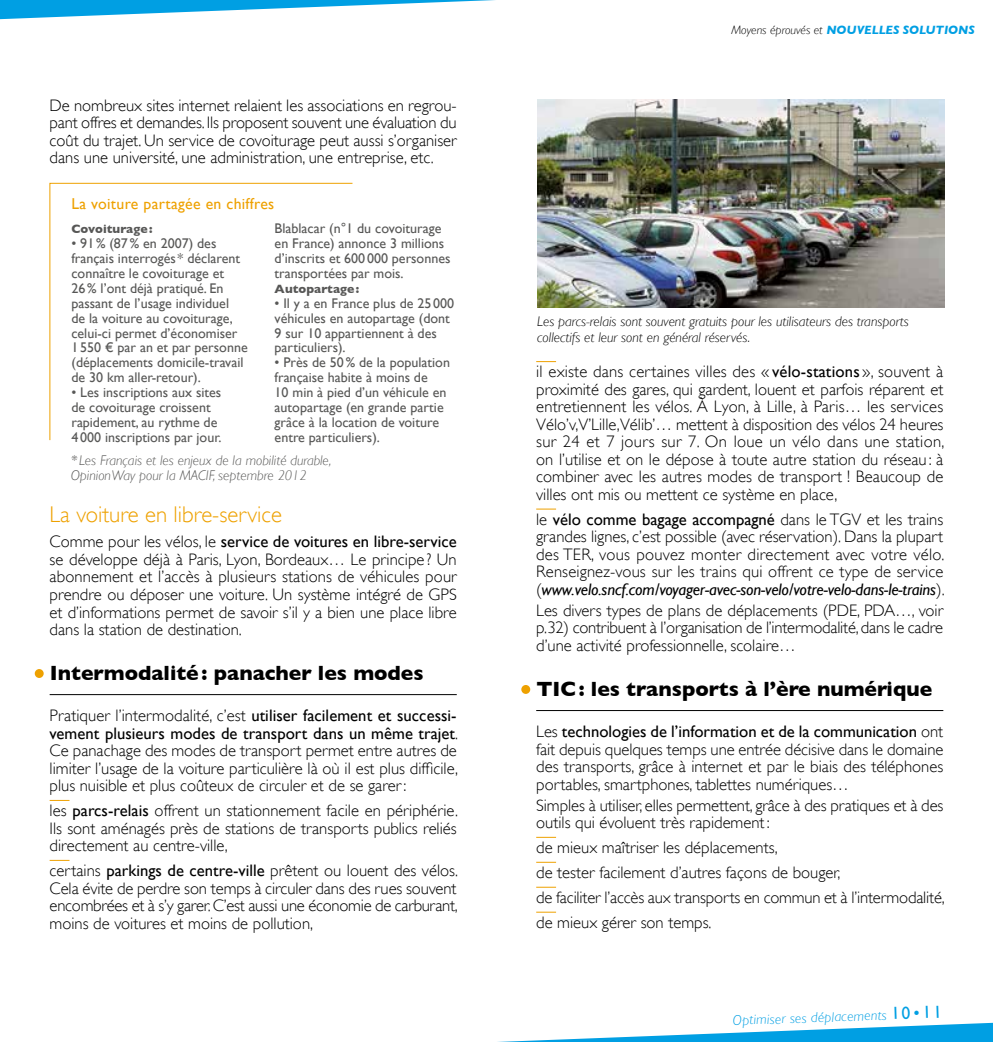
<style>
.page{position:relative;width:993px;height:1042px;background:#fff}
.page>*{position:absolute;margin:0;border:0;box-sizing:border-box;transform-origin:0 0}
.t1{font:300 22.75px "Gill Sans";color:#eea100}
.t2{font:700 21px "Gill Sans";color:#000}
.t3{font:300 16.62px/17.5px "Gill Sans";color:#000;text-align:justify}
.t4{font:15.75px "Gill Sans";letter-spacing:.02em;color:#eea100}
.t5{font:14px/14.9px "Gill Sans";color:#575756}
.t6{font:italic 300 14px/15.8px "Gill Sans";color:#000}
.t7{font:italic 300 14px/14.9px "Gill Sans";color:#575756}
.t8{font:italic 300 14px "Gill Sans";color:#009fe3}
.t9{font:italic 700 12.25px "Gill Sans";color:#009fe3}
.t10{font:700 12.25px "Gill Sans";color:#575756}
.s1{font-weight:400}
.s2{font-weight:300;color:#000}
.s3{font-weight:400;font-style:italic}
.s4{font-weight:400;font-style:normal;font-size:17.5px}
.s5{font-style:normal;font-size:17.5px}
</style>
<div class="page">
<svg style="left:0;top:0;width:495px;height:20px"></svg>
<svg style="left:497px;top:1022px;width:495px;height:20px"></svg>
<hr style="left:50px;top:694px;width:406px;height:1px;background:#000">
<svg style="left:50px;top:800px;width:19px;height:1px"></svg>
<svg style="left:50px;top:860px;width:19px;height:1px"></svg>
<div style="left:35px;top:669px;width:9px;height:9px;background:#eea100;border-radius:50%"></div>
<svg style="left:536px;top:361px;width:20px;height:1px"></svg>
<svg style="left:536px;top:509px;width:20px;height:1px"></svg>
<hr style="left:536px;top:710px;width:407px;height:1px;background:#000">
<svg style="left:536px;top:837px;width:20px;height:1px"></svg>
<svg style="left:536px;top:862px;width:20px;height:1px"></svg>
<svg style="left:536px;top:887px;width:20px;height:1px"></svg>
<svg style="left:536px;top:912px;width:20px;height:1px"></svg>
<div style="left:521px;top:685px;width:9px;height:9px;background:#eea100;border-radius:50%"></div>
<img style="left:537px;top:99px;width:407px;height:209px">
<svg style="left:49px;top:183px;width:304px;height:257px"></svg>
<p class="t3" style="left:50px;top:96px;width:408px">De nombreux sites internet relaient les associations en regrou&shy;pant offres et demandes. Ils proposent souvent une évaluation du coût du trajet. Un service de covoiturage peut aussi s’organiser dans une université, une administration, une entreprise, etc.</p>
<p class="t4" style="left:71px;top:194px;width:204px">La voiture partagée en chiffres</p>
<p class="t10" style="left:71px;top:222px;width:83px">Covoiturage:</p>
<p class="t5" style="left:71px;top:236px;width:178px">• 91% (87% en 2007) des français interrogés * déclarent connaître le covoiturage et<br>26% l’ont déjà pratiqué. En passant de l’usage individuel<br>de la voiture au covoiturage, celui-ci permet d’économiser<br>1550 € par an et par personne (déplacements domicile-travail de 30 km aller-retour).</p>
<p class="t5" style="left:71px;top:385px;width:151px">• Les inscriptions aux sites de covoiturage croissent rapidement, au rythme de<br>4000 inscriptions par jour.</p>
<p class="t5" style="left:274px;top:221px;width:177px">Blablacar (n°1 du covoiturage en France) annonce 3 millions d’inscrits et 600000 personnes transportées par mois.</p>
<p class="t10" style="left:274px;top:282px;width:86px">Autopartage:</p>
<p class="t5" style="left:274px;top:295px;width:181px">• Il y a en France plus de 25000 véhicules en autopartage (dont<br>9 sur 10 appartiennent à des particuliers).</p>
<p class="t5" style="left:274px;top:355px;width:177px">• Près de 50% de la population française habite à moins de<br>10 min à pied d’un véhicule en autopartage (en grande partie grâce à la location de voiture entre particuliers).</p>
<p class="t7" style="left:71px;top:453px;width:262px">* Les Français et les enjeux de la mobilité durable,<br>OpinionWay pour la MACIF, septembre 2012</p>
<h1 class="t1" style="left:50px;top:501px;width:234px">La voiture en libre-service</h1>
<p class="t3" style="left:50px;top:533px;width:408px">Comme pour les vélos, le <span class="s1">service de voitures en libre-service </span>se développe déjà à Paris, Lyon, Bordeaux… Le principe ? Un abonnement et l’accès à plusieurs stations de véhicules pour prendre ou déposer une voiture. Un système intégré de GPS et d’informations permet de savoir s’il y a bien une place libre dans la station de destination.</p>
<p class="t2" style="left:50px;top:661px;width:375px">Intermodalité: panacher les modes</p>
<p class="t3" style="left:50px;top:707px;width:410px">Pratiquer l’intermodalité, c’est <span class="s1">utiliser facilement et successi&shy;vement plusieurs modes de transport dans un même trajet</span>.<br>Ce panachage des modes de transport permet entre autres de limiter l’usage de la voiture particulière là où il est plus difficile, plus nuisible et plus coûteux de circuler et de se garer:</p>
<p class="t3" style="left:50px;top:802px;width:410px">les <span class="s1">parcs-relais</span> offrent un stationnement facile en périphérie.<br>Ils sont aménagés près de stations de transports publics reliés directement au centre-ville,</p>
<p class="t3" style="left:50px;top:862px;width:410px">certains <span class="s1">parkings de centre-ville</span> prêtent ou louent des vélos.<br>Cela évite de perdre son temps à circuler dans des rues souvent encombrées et à s’y garer. C’est aussi une économie de carburant, moins de voitures et moins de pollution,</p>
<p class="t9" style="left:731px;top:22px;width:245px"><span class="s2">Moyens éprouvés et</span> NOUVELLES SOLUTIONS</p>
<p class="t6" style="left:537px;top:314px;width:373px">Les parcs-relais sont souvent gratuits pour les utilisateurs des transports collectifs et leur sont en général réservés.</p>
<p class="t3" style="left:536px;top:363px;width:409px">il existe dans certaines villes des « <span class="s1">vélo-stations</span> », souvent à proximité des gares, qui gardent, louent et parfois réparent et entretiennent les vélos. À Lyon, à Lille, à Paris… les services Vélo’v,V’Lille,Vélib’… mettent à disposition des vélos 24 heures sur 24 et 7 jours sur 7. On loue un vélo dans une station, on l’utilise et on le dépose à toute autre station du réseau : à combiner avec les autres modes de transport ! Beaucoup de villes ont mis ou mettent ce système en place,</p>
<p class="t3" style="left:536px;top:511px;width:410px">le <span class="s1">vélo comme bagage accompagné</span> dans le TGV et les trains grandes lignes, c’est possible (avec réservation). Dans la plupart des TER, vous pouvez monter directement avec votre vélo.<br>Renseignez-vous sur les trains qui offrent ce type de service (<span class="s3">www.velo.sncf.com/voyager-avec-son-velo/votre-velo-dans-le-trains</span>).</p>
<p class="t3" style="left:536px;top:602px;width:408px">Les divers types de plans de déplacements (PDE, PDA…, voir p.32) contribuent à l’organisation de l’intermodalité, dans le cadre d’une activité professionnelle, scolaire…</p>
<p class="t2" style="left:536px;top:677px;width:397px">TIC: les transports à l’ère numérique</p>
<p class="t3" style="left:536px;top:723px;width:408px">Les <span class="s1">technologies de l’information et de la communication</span> ont fait depuis quelques temps une entrée décisive dans le domaine des transports, grâce à internet et par le biais des téléphones portables, smartphones, tablettes numériques…</p>
<p class="t3" style="left:536px;top:796px;width:408px">Simples à utiliser, elles permettent, grâce à des pratiques et à des outils qui évoluent très rapidement:</p>
<p class="t3" style="left:536px;top:835px;width:410px;line-height:24.8px;text-align:left">de mieux maîtriser les déplacements,<br>de tester facilement d’autres façons de bouger,<br>de faciliter l’accès aux transports en commun et à l’intermodalité, de mieux gérer son temps.</p>
<p class="t8" style="left:732px;top:1012px;width:211px;rotate:-2deg">Optimiser ses déplacements <span class="s4">10</span><span class="s5">•</span><span class="s4">11</span></p>
</div>
